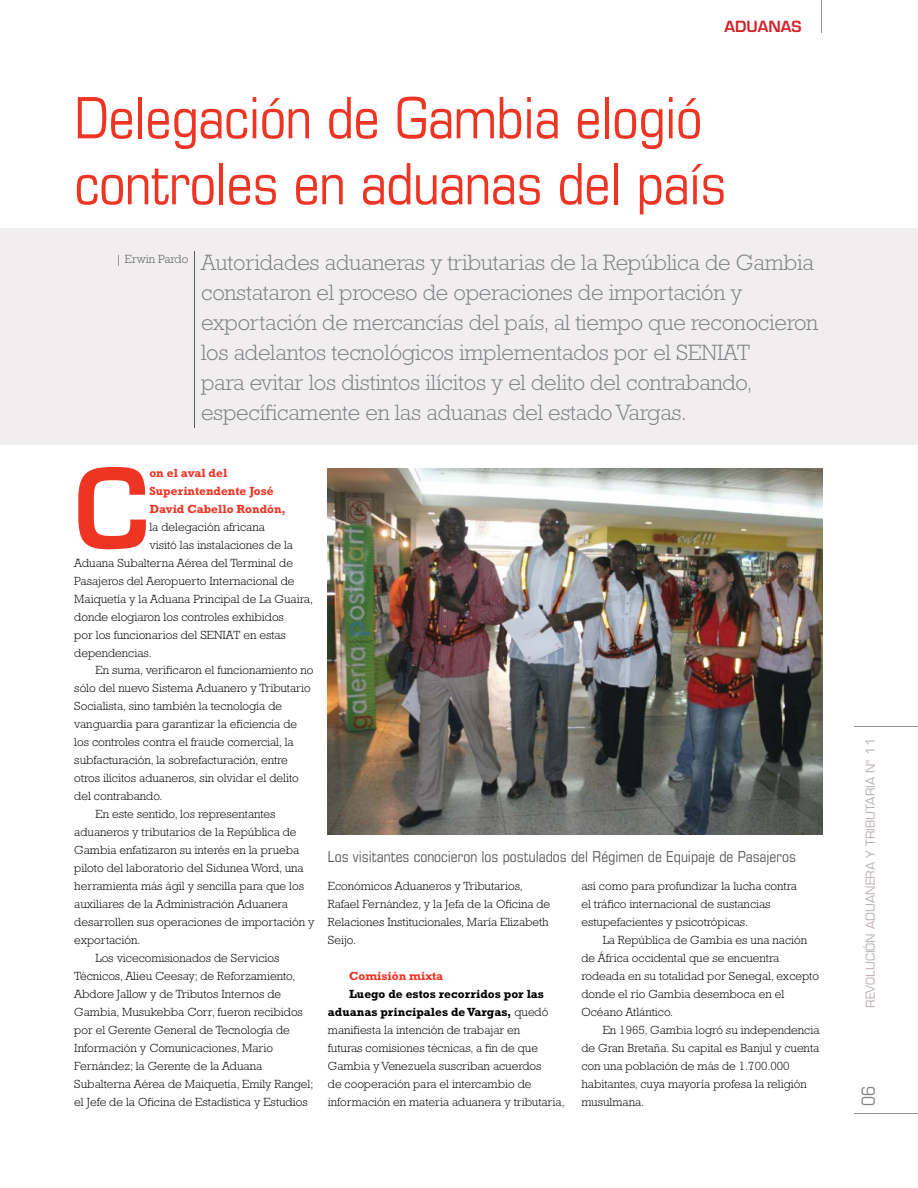
<style>
.page{position:relative;width:918px;height:1188px;background:#fff}
.page>*{position:absolute;margin:0;border:0;box-sizing:border-box;transform-origin:0 0}
.t1{font:600 107.85px "Eurostile LT Std";color:#ee3524}
.t2{font:condensed 57px/66px "Eurostile LT Std";letter-spacing:-.01em;color:#ee3524}
.t3{font:300 22.5px/30px "Rockwell Std";letter-spacing:-.01em;color:#808285}
.t4{font:condensed 18px "Eurostile LT Std";color:#808285}
.t5{font:condensed 15px "Eurostile LT Std";color:#58595b}
.t6{font:600 15px "Eurostile LT Std";color:#d2232a}
.t7{font:300 12px/18px "Rockwell Std";color:#000}
.t8{font:700 12px/18px "Rockwell Std";color:#ee3524}
.t9{font:12px "Eurostile LT Std";color:#bbafb7}
.t10{font:300 12px "Rockwell Std";color:#58595b}
.s1{font-weight:700}
</style>
<div class="page">
<hr style="left:854px;top:1113px;width:64px;height:1px;background:#919396">
<hr style="left:854px;top:726px;width:64px;height:1px;background:#919396">
<div style="left:0;top:228px;width:918px;height:216px;background:#f1eef0"></div>
<img style="left:328px;top:468px;width:494px;height:366px">
<hr style="left:822px;top:0;width:1px;height:32px;background:#939598">
<hr style="left:194px;top:252px;width:1px;height:176px;background:#58595b">
<p class="t6" style="left:725px;top:18px;width:79px">ADUANAS</p>
<h2 class="t2" style="left:74px;top:89px;width:654px">Delegación de Gambia elogió controles en aduanas del país</h2>
<p class="t10" style="left:116px;top:254px;width:74px">| Erwin Pardo</p>
<p class="t3" style="left:201px;top:249px;width:619px">Autoridades aduaneras y tributarias de la República de Gambia constataron el proceso de operaciones de importación y exportación de mercancías del país, al tiempo que reconocieron los adelantos tecnológicos implementados por el SENIAT<br>para evitar los distintos ilícitos y el delito del contrabando, específicamente en las aduanas del estado Vargas.</p>
<h1 class="t1" style="left:74px;top:448px;width:77px">C</h1>
<p class="t8" style="left:149px;top:465px;width:138px">on el aval del<br>Superintendente José<br>David Cabello Rondón,</p>
<p class="t7" style="left:149px;top:519px;width:117px">la delegación africana</p>
<p class="t7" style="left:149px;top:537px;width:145px">visitó las instalaciones de la</p>
<p class="t7" style="left:74px;top:555px;width:220px">Aduana Subalterna Aérea del Terminal de</p>
<p class="t7" style="left:74px;top:573px;width:222px">Pasajeros del Aeropuerto Internacional de</p>
<p class="t7" style="left:74px;top:591px;width:240px">Maiquetía y la Aduana Principal de La Guaira,</p>
<p class="t7" style="left:74px;top:609px;width:211px">donde elogiaron los controles exhibidos</p>
<p class="t7" style="left:74px;top:627px;width:213px">por los funcionarios del SENIAT en estas</p>
<p class="t7" style="left:74px;top:645px;width:79px">dependencias.</p>
<p class="t7" style="left:96px;top:663px;width:219px">En suma, verificaron el funcionamiento no</p>
<p class="t7" style="left:74px;top:681px;width:238px">sólo del nuevo Sistema Aduanero y Tributario</p>
<p class="t7" style="left:74px;top:699px;width:209px">Socialista, sino también la tecnología de</p>
<p class="t7" style="left:74px;top:717px;width:224px">vanguardia para garantizar la eficiencia de</p>
<p class="t7" style="left:74px;top:735px;width:221px">los controles contra el fraude comercial, la</p>
<p class="t7" style="left:74px;top:753px;width:215px">subfacturación, la sobrefacturación, entre</p>
<p class="t7" style="left:74px;top:771px;width:226px">otros ilícitos aduaneros, sin olvidar el delito</p>
<p class="t7" style="left:74px;top:789px;width:90px">del contrabando.</p>
<p class="t7" style="left:96px;top:806px;width:182px">En este sentido, los representantes</p>
<p class="t7" style="left:74px;top:824px;width:224px">aduaneros y tributarios de la República de</p>
<p class="t7" style="left:74px;top:842px;width:227px">Gambia enfatizaron su interés en la prueba</p>
<p class="t7" style="left:74px;top:860px;width:231px">piloto del laboratorio del Sidunea Word, una</p>
<p class="t7" style="left:74px;top:878px;width:231px">herramienta más ágil y sencilla para que los</p>
<p class="t7" style="left:74px;top:896px;width:215px">auxiliares de la Administración Aduanera</p>
<p class="t7" style="left:74px;top:914px;width:242px">desarrollen sus operaciones de importación y</p>
<p class="t7" style="left:74px;top:932px;width:68px">exportación.</p>
<p class="t7" style="left:96px;top:950px;width:185px">Los vicecomisionados de Servicios</p>
<p class="t7" style="left:74px;top:968px;width:223px">Técnicos, Alieu Ceesay; de Reforzamiento,</p>
<p class="t7" style="left:74px;top:986px;width:208px">Abdore Jallow y de Tributos Internos de</p>
<p class="t7" style="left:74px;top:1004px;width:230px">Gambia, Musukebba Corr, fueron recibidos</p>
<p class="t7" style="left:74px;top:1022px;width:217px">por el Gerente General de Tecnología de</p>
<p class="t7" style="left:74px;top:1040px;width:200px">Información y Comunicaciones, Mario</p>
<p class="t7" style="left:74px;top:1058px;width:189px">Fernández; la Gerente de la Aduana</p>
<p class="t7" style="left:74px;top:1076px;width:241px">Subalterna Aérea de Maiquetía, Emily Rangel;</p>
<p class="t7" style="left:74px;top:1094px;width:235px">el Jefe de la Oficina de Estadística y Estudios</p>
<p class="t5" style="left:328px;top:849px;width:470px">Los visitantes conocieron los postulados del Régimen de Equipaje de Pasajeros</p>
<p class="t7" style="left:328px;top:878px;width:224px">Económicos Aduaneros y Tributarios, Rafael Fernández, y la Jefa de la Oficina de Relaciones Institucionales, María Elizabeth Seijo.</p>
<p class="t8" style="left:349px;top:968px;width:96px">Comisión mixta</p>
<p class="t7" style="left:328px;top:986px;width:238px;text-indent:21px"><span class="s1">Luego de estos recorridos por las aduanas principales de Vargas,</span> quedó manifiesta la intención de trabajar en<br>futuras comisiones técnicas, a fin de que Gambia y Venezuela suscriban acuerdos<br>de cooperación para el intercambio de información en materia aduanera y tributaria,</p>
<p class="t7" style="left:581px;top:878px;width:217px">así como para profundizar la lucha contra el tráfico internacional de sustancias estupefacientes y psicotrópicas.</p>
<p class="t7" style="left:581px;top:932px;width:239px;text-indent:21px">La República de Gambia es una nación de África occidental que se encuentra rodeada en su totalidad por Senegal, excepto donde el río Gambia desemboca en el Océano Atlántico.</p>
<p class="t7" style="left:581px;top:1022px;width:240px;text-indent:21px">En 1965, Gambia logró su independencia de Gran Bretaña. Su capital es Banjul y cuenta con una población de más de 1.700.000 habitantes, cuya mayoría profesa la religión musulmana.</p>
<p class="t9" style="left:864px;top:1008px;width:271px;rotate:-90deg">REVOLUCIÓN ADUANERA Y TRIBUTARIA N° 11</p>
<h3 class="t4" style="left:860px;top:1106px;width:22px;rotate:-90deg">06</h3>
</div>
